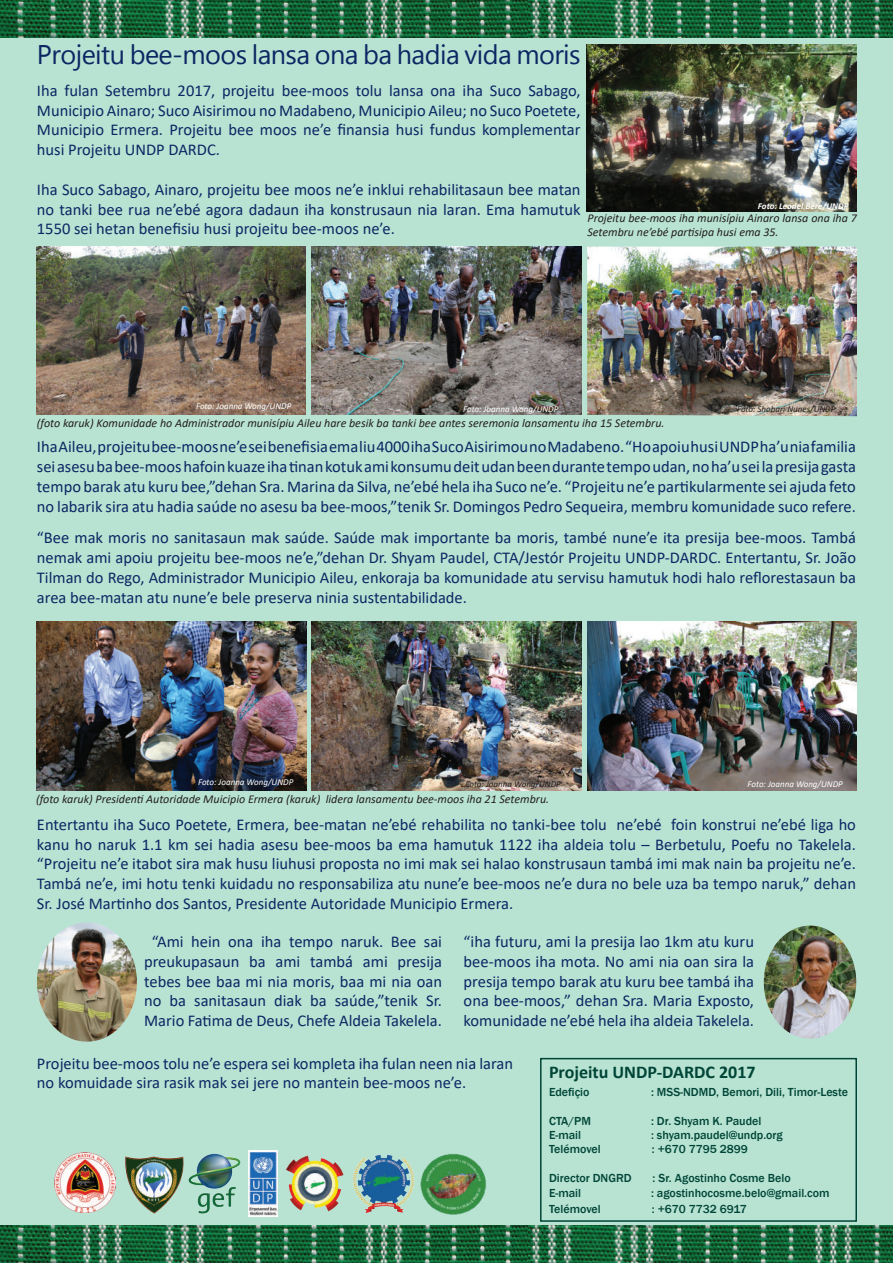
<style>
.page{position:relative;width:893px;height:1263px;background:#b8e3d3}
.page>*{position:absolute;margin:0;border:0;box-sizing:border-box;transform-origin:0 0}
.t1{font:27px "Microsoft Tai Le";letter-spacing:-.02em;color:#0c2763}
.t2{font:700 18px "Calibri";color:#004536}
.t3{font:16.5px/19.8px "Calibri";color:#0c2763;text-align:justify}
.t4{font:italic 12px/13.5px "Calibri";color:#231f20}
.t5{font:500 12px "Franklin Gothic";color:#004536}
.t6{font:italic 9px "Calibri";color:#fff}
.t7{font:italic 9px "Calibri";color:#231f20}
.t8{font:italic 700 9px "Calibri";color:#fff}
</style>
<div class="page">
<img style="left:0;top:0;width:528px;height:37px">
<img style="left:528px;top:0;width:365px;height:37px">
<img style="left:0;top:1225px;width:528px;height:38px">
<img style="left:528px;top:1225px;width:365px;height:38px">
<img style="left:54px;top:1152px;width:61px;height:61px">
<img style="left:125px;top:1156px;width:59px;height:58px">
<img style="left:188px;top:1153px;width:53px;height:61px">
<img style="left:249px;top:1150px;width:29px;height:66px">
<img style="left:271px;top:1151px;width:73px;height:66px">
<img style="left:421px;top:1153px;width:65px;height:61px">
<img style="left:352px;top:1154px;width:63px;height:59px">
<img style="left:587px;top:45px;width:270px;height:166px">
<img style="left:36px;top:247px;width:269px;height:168px">
<img style="left:312px;top:247px;width:269px;height:168px">
<img style="left:587px;top:247px;width:270px;height:169px">
<img style="left:37px;top:621px;width:269px;height:170px">
<img style="left:311px;top:621px;width:270px;height:170px">
<img style="left:587px;top:621px;width:270px;height:170px">
<img style="left:764px;top:925px;width:92px;height:114px">
<img style="left:37px;top:923px;width:100px;height:119px">
<div style="left:540px;top:1058px;width:317px;height:164px;border:2px solid #004536"></div>
<h1 class="t1" style="left:37px;top:39px;width:545px">Projeitu bee-moos lansa ona ba hadia vida moris</h1>
<p class="t3" style="left:37px;top:80px;width:545px">Iha fulan Setembru 2017, projeitu bee-moos tolu lansa ona iha Suco Sabago, Municipio Ainaro; Suco Aisirimou no Madabeno, Municipio Aileu; no Suco Poetete, Municipio Ermera. Projeitu bee moos ne’e finansia husi fundus komplementar husi Projeitu UNDP DARDC.</p>
<p class="t3" style="left:37px;top:179px;width:545px">Iha Suco Sabago, Ainaro, projeitu bee moos ne’e inklui rehabilitasaun bee matan no tanki bee rua ne’ebé agora dadaun iha konstrusaun nia laran. Ema hamutuk 1550 sei hetan benefisiu husi projeitu bee-moos ne’e.</p>
<p class="t8" style="left:758px;top:200px;width:92px">Foto: Leonel Bere/UNDP</p>
<p class="t4" style="left:587px;top:211px;width:271px">Projeitu bee-moos iha munisípiu Ainaro lansa ona iha 7<br>Setembru ne’ebé partisipa husi ema 35.</p>
<p class="t6" style="left:196px;top:399px;width:97px">Foto: Joanna Wong/UNDP</p>
<p class="t6" style="left:463px;top:403px;width:97px">Foto: Joanna Wong/UNDP</p>
<p class="t4" style="left:37px;top:415px;width:629px">(foto karuk) Komunidade ho Administrador munisípiu Aileu hare besik ba tanki bee antes seremonia lansamentu iha 15 Setembru.</p>
<p class="t7" style="left:737px;top:403px;width:100px">Foto: Shobari Nunes/UNDP</p>
<p class="t3" style="left:37px;top:436px;width:821px">Iha Aileu, projeitu bee-moos ne’e sei benefisia ema liu 4000 iha Suco Aisirimou no Madabeno. “Ho apoiu husi UNDP ha’u nia familia sei asesu ba bee-moos hafoin kuaze iha tinan kotuk ami konsumu deit udan been durante tempo udan, no ha’u sei la presija gasta tempo barak atu kuru bee,”dehan Sra. Marina da Silva, ne’ebé hela iha Suco ne’e. “Projeitu ne’e partikularmente sei ajuda feto no labarik sira atu hadia saúde no asesu ba bee-moos,”tenik Sr. Domingos Pedro Sequeira, membru komunidade suco refere.</p>
<p class="t3" style="left:37px;top:528px;width:820px">“Bee mak moris no sanitasaun mak saúde. Saúde mak importante ba moris, també nune’e ita presija bee-moos. Tambá nemak ami apoiu projeitu bee-moos ne’e,”dehan Dr. Shyam Paudel, CTA/Jestór Projeitu UNDP-DARDC. Entertantu, Sr. João Tilman do Rego, Administrador Municipio Aileu, enkoraja ba komunidade atu servisu hamutuk hodi halo reflorestasaun ba area bee-matan atu nune’e bele preserva ninia sustentabilidade.</p>
<p class="t6" style="left:198px;top:776px;width:97px">Foto: Joanna Wong/UNDP</p>
<p class="t7" style="left:465px;top:777px;width:97px">Foto: Joanna Wong/UNDP</p>
<p class="t6" style="left:747px;top:777px;width:97px">Foto: Joanna Wong/UNDP</p>
<p class="t4" style="left:36px;top:792px;width:515px">(foto karuk) Presidenti Autoridade Muicipio Ermera (karuk) lidera lansamentu bee-moos iha 21 Setembru.</p>
<p class="t3" style="left:37px;top:814px;width:820px">Entertantu iha Suco Poetete, Ermera, bee-matan ne’ebé rehabilita no tanki-bee tolu ne’ebé foin konstrui ne’ebé liga ho kanu ho naruk 1.1 km sei hadia asesu bee-moos ba ema hamutuk 1122 iha aldeia tolu – Berbetulu, Poefu no Takelela. “Projeitu ne’e itabot sira mak husu liuhusi proposta no imi mak sei halao konstrusaun tambá imi mak nain ba projeitu ne’e.<br>Tambá ne’e, imi hotu tenki kuidadu no responsabiliza atu nune’e bee-moos ne’e dura no bele uza ba tempo naruk,” dehan Sr. José Martinho dos Santos, Presidente Autoridade Municipio Ermera.</p>
<p class="t3" style="left:144px;top:931px;width:299px;text-align:center">“Ami hein ona iha tempo naruk. Bee sai preukupasaun ba ami tambá ami presija tebes bee baa mi nia moris, baa mi nia oan no ba sanitasaun diak ba saúde,”tenik Sr.<br>Mario Fatima de Deus, Chefe Aldeia Takelela.</p>
<p class="t3" style="left:464px;top:931px;width:292px">“iha futuru, ami la presija lao 1km atu kuru bee-moos iha mota. No ami nia oan sira la presija tempo barak atu kuru bee tambá iha ona bee-moos,” dehan Sra. Maria Exposto, komunidade ne’ebé hela iha aldeia Takelela.</p>
<p class="t3" style="left:37px;top:1053px;width:478px">Projeitu bee-moos tolu ne’e espera sei kompleta iha fulan neen nia laran no komuidade sira rasik mak sei jere no mantein bee-moos ne’e.</p>
<p class="t2" style="left:549px;top:1059px;width:208px">Projeitu UNDP-DARDC 2017</p>
<p class="t5" style="left:549px;top:1084px;width:42px">Edefiçio</p>
<p class="t5" style="left:651px;top:1084px;width:198px">: MSS-NDMD, Bemori, Dili, Timor-Leste</p>
<p class="t5" style="left:549px;top:1113px;width:43px">CTA/PM</p>
<p class="t5" style="left:651px;top:1113px;width:112px">: Dr. Shyam K. Paudel</p>
<p class="t5" style="left:549px;top:1127px;width:34px">E-mail</p>
<p class="t5" style="left:651px;top:1127px;width:133px">: shyam.paudel@undp.org</p>
<p class="t5" style="left:549px;top:1142px;width:53px">Telémovel</p>
<p class="t5" style="left:652px;top:1142px;width:98px">: +670 7795 2899</p>
<p class="t5" style="left:549px;top:1171px;width:84px">Director DNGRD</p>
<p class="t5" style="left:653px;top:1171px;width:140px">: Sr. Agostinho Cosme Belo</p>
<p class="t5" style="left:549px;top:1185px;width:34px">E-mail</p>
<p class="t5" style="left:651px;top:1185px;width:180px">: agostinhocosme.belo@gmail.com</p>
<p class="t5" style="left:549px;top:1201px;width:53px">Telémovel</p>
<p class="t5" style="left:652px;top:1201px;width:97px">: +670 7732 6917</p>
</div>
